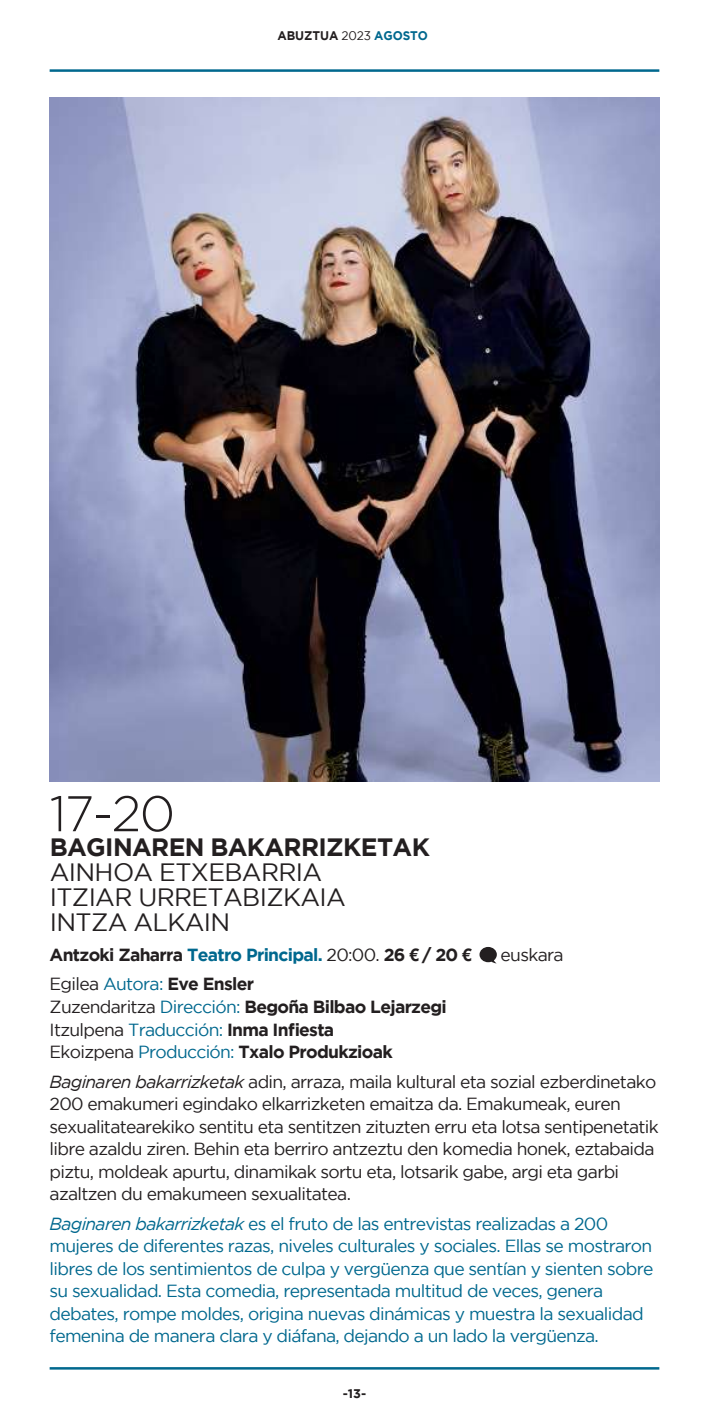
<style>
.page{position:relative;width:709px;height:1418px;background:#fff}
.page>*{position:absolute;margin:0;border:0;box-sizing:border-box;transform-origin:0 0}
.t1{font:300 50px "Gotham";color:#231f20}
.t2{font:25px/25px "Gotham";letter-spacing:-.025em;color:#231f20}
.t3{font:700 25px "Gotham";letter-spacing:-.025em;color:#231f20}
.t4{font:17.5px/22.5px "Gotham";letter-spacing:-.04em;color:#00688e}
.t5{font:17.5px/22.5px "Gotham";letter-spacing:-.04em;color:#231f20}
.t6{font:700 17.5px/22.5px "Gotham";letter-spacing:-.04em;color:#231f20}
.t7{font:700 12.5px "Gotham";letter-spacing:-.005em;color:#231f20;scale:.95 1}
.t8{font:700 12.5px "Gotham";letter-spacing:-.005em;color:#231f20}
.s1{font-weight:400}
.s2{color:#00688e}
.s3{font-family:"Helvetica Neue LT Std"}
.s4{font-weight:400;color:#00688e}
.s5{font-style:italic}
</style>
<div class="page">
<hr style="left:50px;top:69px;width:609px;height:3px;background:#00688e">
<hr style="left:50px;top:1366px;width:609px;height:3px;background:#00688e">
<img style="left:50px;top:97px;width:609px;height:684px">
<svg style="left:479px;top:947px;width:18px;height:16px"></svg>
<p class="t7" style="left:277px;top:28px;width:160px">ABUZTUA <span class="s1">2023</span> <span class="s2">AGOSTO</span></p>
<h1 class="t1" style="left:50px;top:786px;width:127px">17-20</h1>
<h2 class="t3" style="left:50px;top:833px;width:381px">BAGINAREN BAKARRIZKETAK</h2>
<h2 class="t2" style="left:50px;top:859px;width:297px">AINHOA ETXEBARRIA<br>ITZIAR URRETABIZKAIA<br>INTZA ALKAIN</h2>
<p class="t6" style="left:50px;top:943px;width:423px">Antzoki Zaharra <span class="s2">Teatro Principal.</span> <span class="s1">20:00.</span> 26 <span class="s3">€</span> / 20 <span class="s3">€</span></p>
<p class="t5" style="left:500px;top:943px;width:64px">euskara</p>
<p class="t6" style="left:50px;top:972px;width:399px"><span class="s1">Egilea</span> <span class="s4">Autora:</span> Eve Ensler<br><span class="s1">Zuzendaritza</span> <span class="s4">Dirección:</span> Begoña Bilbao Lejarzegi <span class="s1">Itzulpena</span> <span class="s4">Traducción:</span> Inma Infiesta<br><span class="s1">Ekoizpena</span> <span class="s4">Producción:</span> Txalo Produkzioak</p>
<p class="t5" style="left:50px;top:1069px;width:610px"><span class="s5">Baginaren bakarrizketak</span> adin, arraza, maila kultural eta sozial ezberdinetako 200 emakumeri egindako elkarrizketen emaitza da. Emakumeak, euren sexualitatearekiko sentitu eta sentitzen zituzten erru eta lotsa sentipenetatik libre azaldu ziren. Behin eta berriro antzeztu den komedia honek, eztabaida piztu, moldeak apurtu, dinamikak sortu eta, lotsarik gabe, argi eta garbi azaltzen du emakumeen sexualitatea.</p>
<p class="t4" style="left:50px;top:1211px;width:605px"><span class="s5">Baginaren bakarrizketak</span> es el fruto de las entrevistas realizadas a 200 mujeres de diferentes razas, niveles culturales y sociales. Ellas se mostraron libres de los sentimientos de culpa y vergüenza que sentían y sienten sobre su sexualidad. Esta comedia, representada multitud de veces, genera debates, rompe moldes, origina nuevas dinámicas y muestra la sexualidad femenina de manera clara y diáfana, dejando a un lado la vergüenza.</p>
<p class="t8" style="left:343px;top:1385px;width:25px">-13-</p>
</div>
